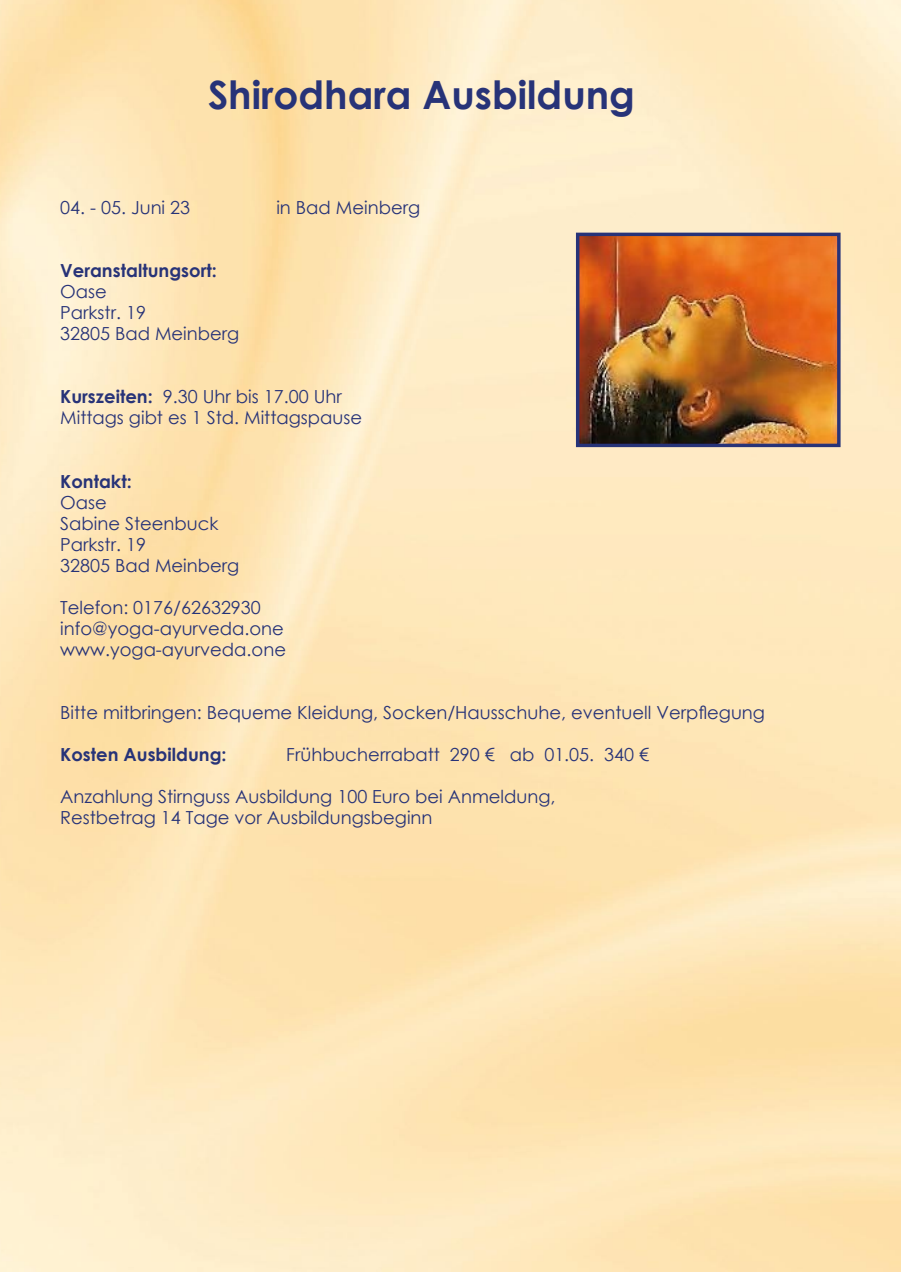
<style>
.page{position:relative;width:902px;height:1272px;background:#fff}
.page>*{position:absolute;margin:0;border:0;box-sizing:border-box;transform-origin:0 0}
.t1{font:700 39px "Century Gothic";color:#273378}
.t2{font:18px/21px "Century Gothic";color:#273378}
.t3{font:700 18px "Century Gothic";color:#273378}
.s1{font-weight:700}
</style>
<div class="page">
<img style="left:580px;top:237px;width:256px;height:206px">
<div style="left:576px;top:233px;width:264px;height:214px;border:3px solid #273378"></div>
<h1 class="t1" style="left:208px;top:66px;width:428px">Shirodhara Ausbildung</h1>
<p class="t2" style="left:60px;top:197px;width:131px">04. - 05. Juni 23</p>
<p class="t2" style="left:276px;top:197px;width:145px">in Bad Meinberg</p>
<p class="t3" style="left:60px;top:257px;width:158px">Veranstaltungsort:</p>
<p class="t2" style="left:60px;top:281px;width:181px">Oase<br>Parkstr. 19<br>32805 Bad Meinberg</p>
<p class="t2" style="left:60px;top:386px;width:303px"><span class="s1">Kurszeiten:</span> 9.30 Uhr bis 17.00 Uhr<br>Mittags gibt es 1 Std. Mittagspause</p>
<p class="t3" style="left:60px;top:467px;width:73px">Kontakt:</p>
<p class="t2" style="left:60px;top:491px;width:181px">Oase<br>Sabine Steenbuck<br>Parkstr. 19<br>32805 Bad Meinberg</p>
<p class="t2" style="left:60px;top:596px;width:227px">Telefon: 0176/62632930 info@yoga-ayurveda.one www.yoga-ayurveda.one</p>
<p class="t2" style="left:60px;top:701px;width:706px">Bitte mitbringen: Bequeme Kleidung, Socken/Hausschuhe, eventuell Verpflegung</p>
<p class="t3" style="left:60px;top:740px;width:168px">Kosten Ausbildung:</p>
<p class="t2" style="left:286px;top:743px;width:364px">Frühbucherrabatt 290 € ab 01.05. 340 €</p>
<p class="t2" style="left:60px;top:785px;width:497px">Anzahlung Stirnguss Ausbildung 100 Euro bei Anmeldung,<br>Restbetrag 14 Tage vor Ausbildungsbeginn</p>
</div>
